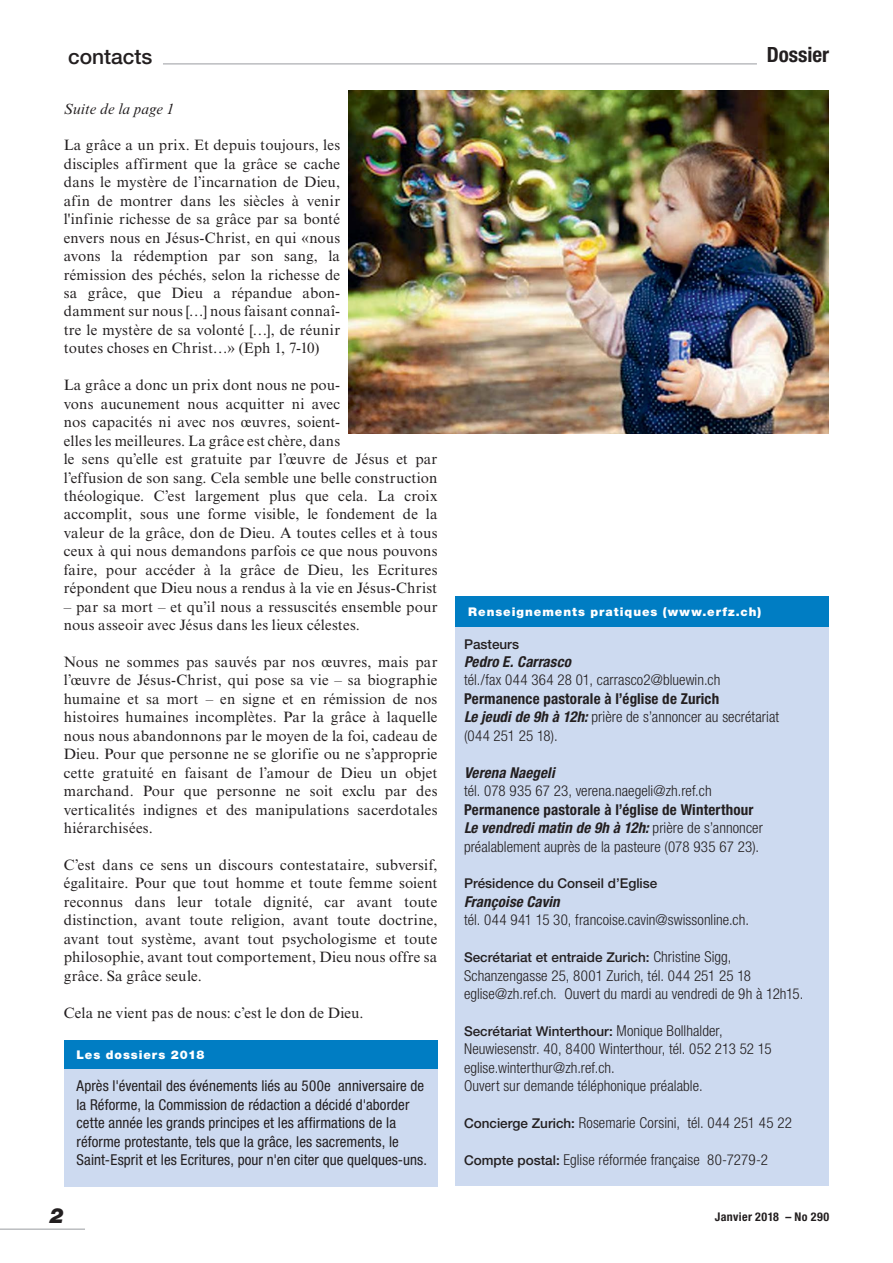
<style>
.page{position:relative;width:893px;height:1263px;background:#fff}
.page>*{position:absolute;margin:0;border:0;box-sizing:border-box;transform-origin:0 0}
.t1{font:500 21px "Helvetica Neue LT Pro";color:#231f20}
.t2{font:700 condensed 21px "Helvetica Neue LT Pro";color:#231f20}
.t3{font:italic 900 21px "Helvetica Neue LT Pro";color:#231f20}
.t4{font:15px/18.5px "Times NRMT Pro";letter-spacing:.01em;color:#231f20;text-align:justify}
.t5{font:300 condensed 15px/18.5px "Helvetica Neue LT Pro";letter-spacing:.005em;color:#231f20}
.t6{font:condensed 15px/18.5px "Helvetica Neue LT Pro";letter-spacing:.005em;color:#231f20}
.t7{font:italic 700 condensed 15px "Helvetica Neue LT Pro";letter-spacing:.005em;color:#231f20}
.t8{font:italic 15px "Times NRMT Pro";letter-spacing:.01em;color:#231f20}
.t9{font:500 13.5px "Helvetica Neue LT Pro";color:#231f20}
.t10{font:900 12px "Helvetica Neue LT Pro";letter-spacing:.08em;color:#fff}
.t11{font:700 condensed 12px "Helvetica Neue LT Pro";letter-spacing:.03em;color:#231f20}
.s1{font-weight:700}
.s2{font-weight:700;font-style:italic}
.s3{font-weight:300;font-stretch:condensed;font-size:15px}
.s4{font-weight:500;font-stretch:normal;font-size:13.5px}
</style>
<div class="page">
<hr style="left:0;top:1228px;width:85px;height:2px;background:#bbbdc0">
<hr style="left:163px;top:63px;width:594px;height:2px;background:#bbbdc0">
<img style="left:349px;top:90px;width:480px;height:343px">
<div style="left:455px;top:613px;width:374px;height:573px;background:#cddaf0"></div>
<div style="left:455px;top:596px;width:374px;height:31px;background:#007dc3"></div>
<div style="left:64px;top:1046px;width:373px;height:140px;background:#cddaf0"></div>
<div style="left:64px;top:1040px;width:373px;height:29px;background:#007dc3"></div>
<h1 class="t1" style="left:68px;top:49px;width:86px">contacts</h1>
<h1 class="t2" style="left:767px;top:47px;width:64px">Dossier</h1>
<p class="t8" style="left:64px;top:103px;width:112px">Suite de la page 1</p>
<p class="t4" style="left:64px;top:138px;width:278px">La grâce a un prix. Et depuis toujours, les disciples affirment que la grâce se cache dans le mystère de l’incarnation de Dieu, afin de montrer dans les siècles à venir l'infinie richesse de sa grâce par sa bonté envers nous en Jésus-Christ, en qui «nous avons la rédemption par son sang, la rémission des péchés, selon la richesse de sa grâce, que Dieu a répandue abon&shy;damment sur nous […] nous faisant connaî&shy;tre le mystère de sa volonté […], de réunir toutes choses en Christ…» (Eph 1, 7-10)</p>
<p class="t4" style="left:64px;top:377px;width:375px;text-align:left">La grâce a donc un prix dont nous ne pou-<br>vons aucunement nous acquitter ni avec<br>nos capacités ni avec nos œuvres, soient-<br>elles les meilleures. La grâce est chère, dans<br>le sens qu’elle est gratuite par l’œuvre de Jésus et par l’effusion de son sang. Cela semble une belle construction théologique. C’est largement plus que cela. La croix accomplit, sous une forme visible, le fondement de la valeur de la grâce, don de Dieu. A toutes celles et à tous ceux à qui nous demandons parfois ce que nous pouvons faire, pour accéder à la grâce de Dieu, les Ecritures répondent que Dieu nous a rendus à la vie en Jésus-Christ</p>
<p class="t4" style="left:64px;top:599px;width:375px">– par sa mort – et qu’il nous a ressuscités ensemble pour nous asseoir avec Jésus dans les lieux célestes.</p>
<p class="t4" style="left:64px;top:654px;width:375px">Nous ne sommes pas sauvés par nos œuvres, mais par l’œuvre de Jésus-Christ, qui pose sa vie – sa biographie humaine et sa mort – en signe et en rémission de nos histoires humaines incomplètes. Par la grâce à laquelle nous nous abandonnons par le moyen de la foi, cadeau de Dieu. Pour que personne ne se glorifie ou ne s’approprie cette gratuité en faisant de l’amour de Dieu un objet marchand. Pour que personne ne soit exclu par des verticalités indignes et des manipulations sacerdotales hiérarchisées.</p>
<p class="t4" style="left:64px;top:857px;width:375px">C’est dans ce sens un discours contestataire, subversif, égalitaire. Pour que tout homme et toute femme soient reconnus dans leur totale dignité, car avant toute distinction, avant toute religion, avant toute doctrine, avant tout système, avant tout psychologisme et toute philosophie, avant tout comportement, Dieu nous offre sa grâce. Sa grâce seule.</p>
<p class="t4" style="left:64px;top:1005px;width:301px">Cela ne vient pas de nous: c’est le don de Dieu.</p>
<p class="t10" style="left:76px;top:1050px;width:130px">Les dossiers 2018</p>
<p class="t6" style="left:76px;top:1079px;width:352px">Après l'éventail des événements liés au 500e anniversaire de la Réforme, la Commission de rédaction a décidé d'aborder cette année les grands principes et les affirmations de la réforme protestante, tels que la grâce, les sacrements, le Saint-Esprit et les Ecritures, pour n'en citer que quelques-uns.</p>
<p class="t10" style="left:468px;top:607px;width:295px">Renseignements pratiques (www.erfz.ch)</p>
<p class="t9" style="left:464px;top:639px;width:57px">Pasteurs</p>
<p class="t7" style="left:464px;top:656px;width:109px">Pedro E. Carrasco</p>
<p class="t5" style="left:464px;top:673px;width:258px">tél./fax 044 364 28 01, carrasco2@bluewin.ch</p>
<p class="t5" style="left:464px;top:691px;width:317px"><span class="s1">Permanence pastorale à l’église de Zurich<br></span><span class="s2">Le jeudi de 9h à 12h:</span> prière de s’annoncer au secrétariat (044 251 25 18).</p>
<p class="t7" style="left:464px;top:767px;width:92px">Verena Naegeli</p>
<p class="t5" style="left:464px;top:783px;width:249px">tél. 078 935 67 23, verena.naegeli@zh.ref.ch</p>
<p class="t5" style="left:464px;top:802px;width:300px"><span class="s1">Permanence pastorale à l’église de Winterthour<br></span><span class="s2">Le vendredi matin de 9h à 12h:</span> prière de s’annoncer préalablement auprès de la pasteure (078 935 67 23).</p>
<p class="t9" style="left:464px;top:879px;width:195px">Présidence du Conseil d’Eglise</p>
<p class="t7" style="left:464px;top:896px;width:97px">Françoise Cavin</p>
<p class="t5" style="left:464px;top:913px;width:286px">tél. 044 941 15 30, francoise.cavin@swissonline.ch.</p>
<p class="t9" style="left:464px;top:953px;width:269px">Secrétariat et entraide Zurich: <span class="s3">Christine Sigg,</span></p>
<p class="t5" style="left:464px;top:968px;width:341px">Schanzengasse 25, 8001 Zurich, tél. 044 251 25 18 eglise@zh.ref.ch. Ouvert du mardi au vendredi de 9h à 12h15.</p>
<p class="t9" style="left:464px;top:1026px;width:260px">Secrétariat Winterthour: <span class="s3">Monique Bollhalder,</span></p>
<p class="t5" style="left:464px;top:1042px;width:309px">Neuwiesenstr. 40, 8400 Winterthour, tél. 052 213 52 15 eglise.winterthur@zh.ref.ch.<br>Ouvert sur demande téléphonique préalable.</p>
<p class="t5" style="left:464px;top:1116px;width:330px"><span class="s4">Concierge Zurich:</span> Rosemarie Corsini, tél. 044 251 45 22</p>
<p class="t5" style="left:464px;top:1152px;width:305px"><span class="s4">Compte postal:</span> Eglise réformée française 80-7279-2</p>
<h1 class="t3" style="left:50px;top:1203px;width:16px">2</h1>
<p class="t11" style="left:715px;top:1212px;width:116px">Janvier 2018 – No 290</p>
</div>
